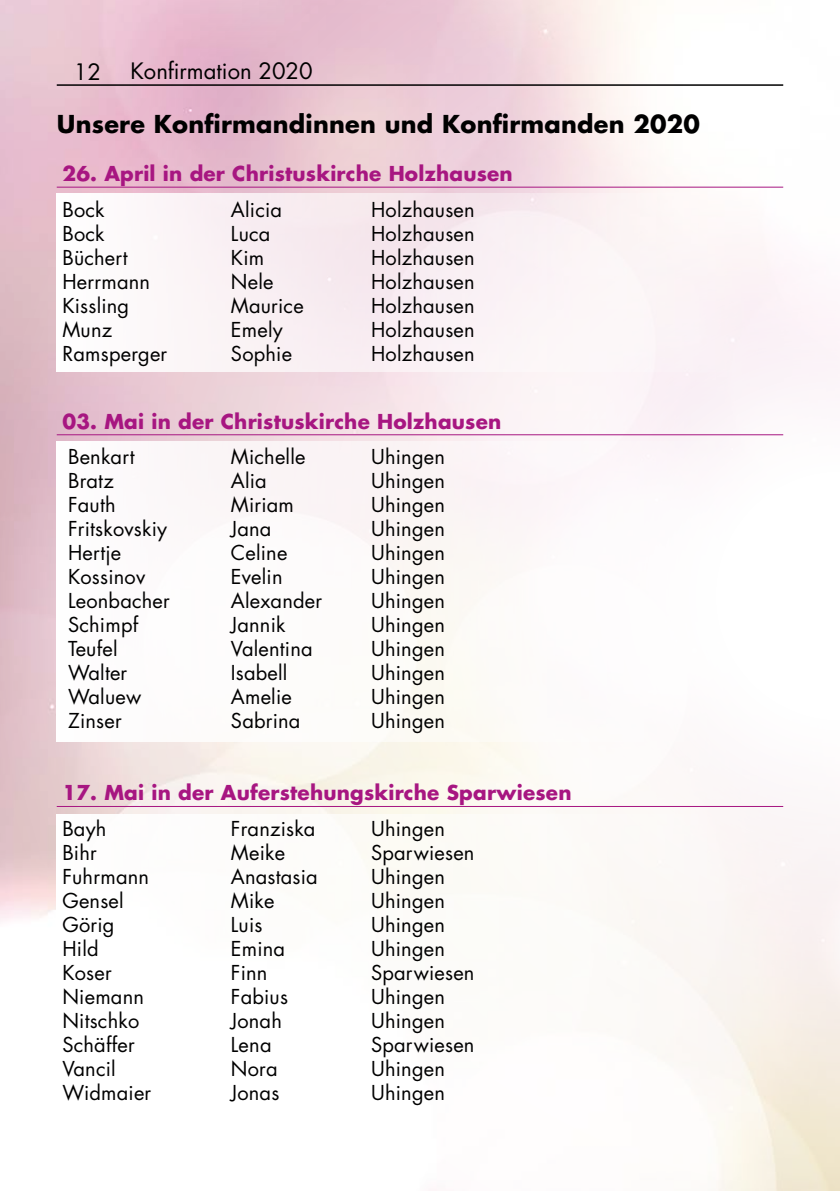
<style>
.page{position:relative;width:840px;height:1191px;background:#fff}
.page>*{position:absolute;margin:0;border:0;box-sizing:border-box;transform-origin:0 0}
.t1{font:700 24px "Futura Std";letter-spacing:.01em;color:#000}
.t2{font:22px "Futura Std";color:#000}
.t3{font:20px "Futura Std";letter-spacing:.01em;color:#000}
.t4{font:700 20px "Futura Std";letter-spacing:.01em;color:#a71681}
</style>
<div class="page">
<img style="left:0;top:0;width:839px;height:1191px">
<div style="left:57px;top:193px;width:725px;height:178px;background:#fbf3f5"></div>
<div style="left:57px;top:441px;width:725px;height:300px;background:#fff"></div>
<div style="left:57px;top:814px;width:725px;height:298px;background:#fff"></div>
<hr style="left:57px;top:187px;width:725px;height:1px;background:#a71681">
<hr style="left:57px;top:434px;width:725px;height:1px;background:#a71681">
<hr style="left:57px;top:806px;width:725px;height:1px;background:#a71681">
<hr style="left:57px;top:84px;width:725px;height:2px;background:#000">
<p class="t2" style="left:74px;top:58px;width:29px">12</p>
<p class="t2" style="left:130px;top:57px;width:183px">Konfirmation 2020</p>
<p class="t1" style="left:57px;top:108px;width:644px">Unsere Konfirmandinnen und Konfirmanden 2020</p>
<p class="t4" style="left:62px;top:160px;width:451px">26. April in der Christuskirche Holzhausen</p>
<p class="t3" style="left:62px;top:196px;width:44px">Bock</p>
<p class="t3" style="left:231px;top:196px;width:53px">Alicia</p>
<p class="t3" style="left:371px;top:196px;width:105px">Holzhausen</p>
<p class="t3" style="left:62px;top:220px;width:44px">Bock</p>
<p class="t3" style="left:231px;top:220px;width:41px">Luca</p>
<p class="t3" style="left:371px;top:220px;width:105px">Holzhausen</p>
<p class="t3" style="left:62px;top:244px;width:67px">Büchert</p>
<p class="t3" style="left:231px;top:244px;width:35px">Kim</p>
<p class="t3" style="left:371px;top:244px;width:105px">Holzhausen</p>
<p class="t3" style="left:62px;top:268px;width:89px">Herrmann</p>
<p class="t3" style="left:231px;top:268px;width:44px">Nele</p>
<p class="t3" style="left:371px;top:268px;width:105px">Holzhausen</p>
<p class="t3" style="left:62px;top:292px;width:68px">Kissling</p>
<p class="t3" style="left:231px;top:292px;width:74px">Maurice</p>
<p class="t3" style="left:371px;top:292px;width:105px">Holzhausen</p>
<p class="t3" style="left:62px;top:316px;width:51px">Munz</p>
<p class="t3" style="left:231px;top:316px;width:53px">Emely</p>
<p class="t3" style="left:371px;top:316px;width:105px">Holzhausen</p>
<p class="t3" style="left:62px;top:340px;width:106px">Ramsperger</p>
<p class="t3" style="left:231px;top:340px;width:63px">Sophie</p>
<p class="t3" style="left:371px;top:340px;width:105px">Holzhausen</p>
<p class="t4" style="left:62px;top:408px;width:440px">03. Mai in der Christuskirche Holzhausen</p>
<p class="t3" style="left:68px;top:444px;width:68px">Benkart</p>
<p class="t3" style="left:231px;top:444px;width:76px">Michelle</p>
<p class="t3" style="left:371px;top:444px;width:75px">Uhingen</p>
<p class="t3" style="left:68px;top:468px;width:47px">Bratz</p>
<p class="t3" style="left:231px;top:468px;width:37px">Alia</p>
<p class="t3" style="left:371px;top:468px;width:75px">Uhingen</p>
<p class="t3" style="left:68px;top:492px;width:49px">Fauth</p>
<p class="t3" style="left:231px;top:492px;width:64px">Miriam</p>
<p class="t3" style="left:371px;top:492px;width:75px">Uhingen</p>
<p class="t3" style="left:68px;top:516px;width:100px">Fritskovskiy</p>
<p class="t3" style="left:231px;top:516px;width:42px">Jana</p>
<p class="t3" style="left:371px;top:516px;width:75px">Uhingen</p>
<p class="t3" style="left:68px;top:540px;width:55px">Hertje</p>
<p class="t3" style="left:231px;top:540px;width:58px">Celine</p>
<p class="t3" style="left:371px;top:540px;width:75px">Uhingen</p>
<p class="t3" style="left:68px;top:564px;width:79px">Kossinov</p>
<p class="t3" style="left:231px;top:564px;width:53px">Evelin</p>
<p class="t3" style="left:371px;top:564px;width:75px">Uhingen</p>
<p class="t3" style="left:68px;top:588px;width:103px">Leonbacher</p>
<p class="t3" style="left:231px;top:588px;width:93px">Alexander</p>
<p class="t3" style="left:371px;top:588px;width:75px">Uhingen</p>
<p class="t3" style="left:68px;top:612px;width:72px">Schimpf</p>
<p class="t3" style="left:231px;top:612px;width:56px">Jannik</p>
<p class="t3" style="left:371px;top:612px;width:75px">Uhingen</p>
<p class="t3" style="left:68px;top:636px;width:51px">Teufel</p>
<p class="t3" style="left:231px;top:636px;width:83px">Valentina</p>
<p class="t3" style="left:371px;top:636px;width:75px">Uhingen</p>
<p class="t3" style="left:68px;top:660px;width:61px">Walter</p>
<p class="t3" style="left:231px;top:660px;width:58px">Isabell</p>
<p class="t3" style="left:371px;top:660px;width:75px">Uhingen</p>
<p class="t3" style="left:68px;top:684px;width:75px">Waluew</p>
<p class="t3" style="left:231px;top:684px;width:62px">Amelie</p>
<p class="t3" style="left:371px;top:684px;width:75px">Uhingen</p>
<p class="t3" style="left:68px;top:708px;width:55px">Zinser</p>
<p class="t3" style="left:231px;top:708px;width:71px">Sabrina</p>
<p class="t3" style="left:371px;top:708px;width:75px">Uhingen</p>
<p class="t4" style="left:62px;top:779px;width:510px">17. Mai in der Auferstehungskirche Sparwiesen</p>
<p class="t3" style="left:62px;top:815px;width:46px">Bayh</p>
<p class="t3" style="left:231px;top:815px;width:86px">Franziska</p>
<p class="t3" style="left:371px;top:815px;width:75px">Uhingen</p>
<p class="t3" style="left:62px;top:839px;width:36px">Bihr</p>
<p class="t3" style="left:231px;top:839px;width:56px">Meike</p>
<p class="t3" style="left:371px;top:839px;width:105px">Sparwiesen</p>
<p class="t3" style="left:62px;top:863px;width:88px">Fuhrmann</p>
<p class="t3" style="left:231px;top:863px;width:88px">Anastasia</p>
<p class="t3" style="left:371px;top:863px;width:75px">Uhingen</p>
<p class="t3" style="left:62px;top:887px;width:63px">Gensel</p>
<p class="t3" style="left:231px;top:887px;width:45px">Mike</p>
<p class="t3" style="left:371px;top:887px;width:75px">Uhingen</p>
<p class="t3" style="left:62px;top:911px;width:53px">Görig</p>
<p class="t3" style="left:231px;top:911px;width:33px">Luis</p>
<p class="t3" style="left:371px;top:911px;width:75px">Uhingen</p>
<p class="t3" style="left:62px;top:935px;width:38px">Hild</p>
<p class="t3" style="left:231px;top:935px;width:56px">Emina</p>
<p class="t3" style="left:371px;top:935px;width:75px">Uhingen</p>
<p class="t3" style="left:62px;top:959px;width:51px">Koser</p>
<p class="t3" style="left:231px;top:959px;width:38px">Finn</p>
<p class="t3" style="left:371px;top:959px;width:105px">Sparwiesen</p>
<p class="t3" style="left:62px;top:983px;width:83px">Niemann</p>
<p class="t3" style="left:231px;top:983px;width:59px">Fabius</p>
<p class="t3" style="left:371px;top:983px;width:75px">Uhingen</p>
<p class="t3" style="left:62px;top:1007px;width:78px">Nitschko</p>
<p class="t3" style="left:231px;top:1007px;width:52px">Jonah</p>
<p class="t3" style="left:371px;top:1007px;width:75px">Uhingen</p>
<p class="t3" style="left:62px;top:1031px;width:74px">Schäffer</p>
<p class="t3" style="left:231px;top:1031px;width:42px">Lena</p>
<p class="t3" style="left:371px;top:1031px;width:105px">Sparwiesen</p>
<p class="t3" style="left:62px;top:1055px;width:55px">Vancil</p>
<p class="t3" style="left:231px;top:1055px;width:48px">Nora</p>
<p class="t3" style="left:371px;top:1055px;width:75px">Uhingen</p>
<p class="t3" style="left:62px;top:1079px;width:90px">Widmaier</p>
<p class="t3" style="left:231px;top:1079px;width:50px">Jonas</p>
<p class="t3" style="left:371px;top:1079px;width:75px">Uhingen</p>
</div>
